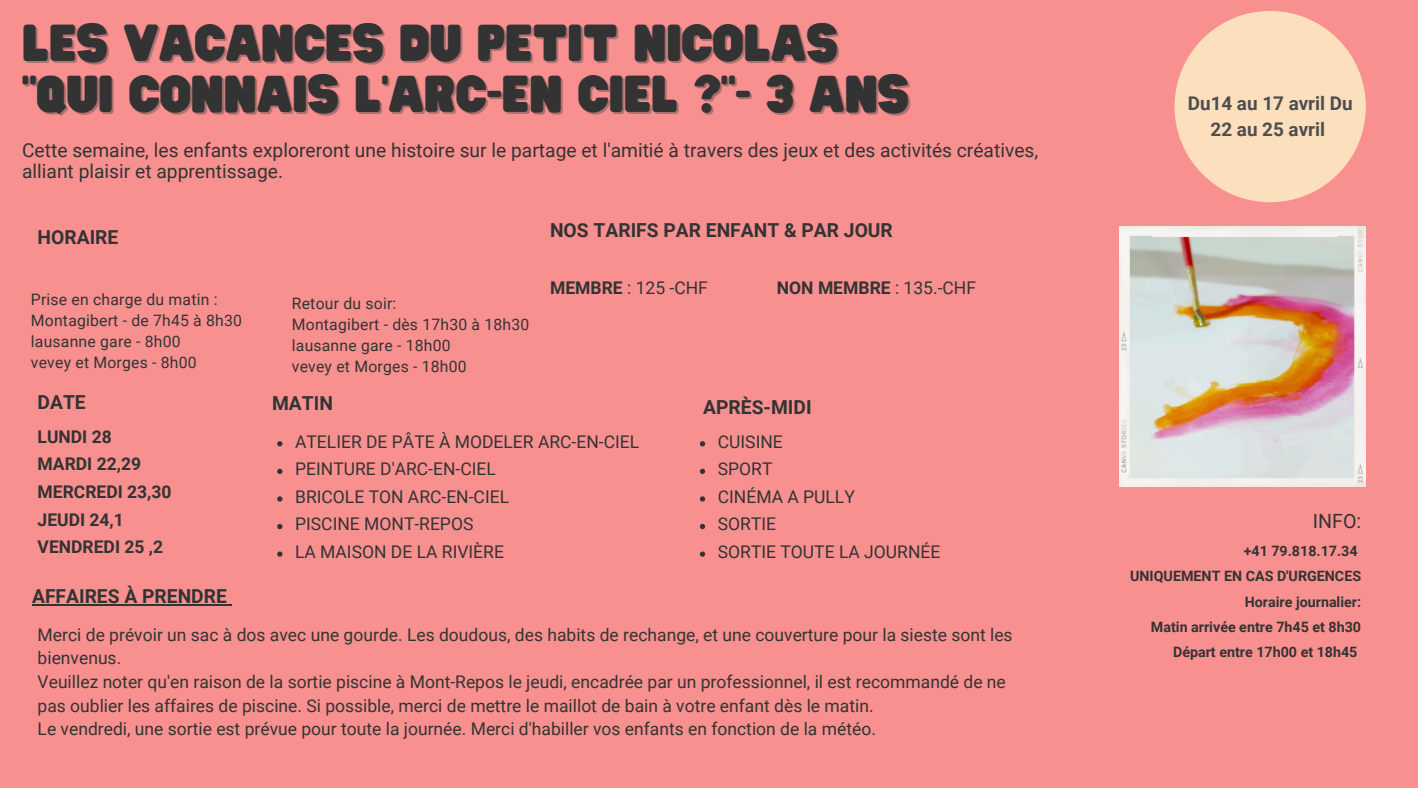
<style>
.page{position:relative;width:1418px;height:788px;background:#fff}
.page>*{position:absolute;margin:0;border:0;box-sizing:border-box;transform-origin:0 0}
.t1{font:45.5px "Hitand Run";color:#343333}
.t2{font:19.6px "Roboto";color:#343333}
.t3{font:19.25px/21px "Roboto";color:#343333}
.t4{font:700 19.25px "Roboto";color:#343333}
.t5{font:700 18.9px/26.6px "Roboto";color:#4e4e4e;text-align:center}
.t6{font:17.5px/23.6px "Roboto";color:#343333}
.t7{font:700 17.5px/27.7px "Roboto";color:#343333}
.t8{font:15.75px/21px "Roboto";letter-spacing:.015em;color:#343333}
.t9{font:700 14.35px "Roboto";color:#343333}
.s1{font-weight:700}
.s2{font-weight:400}
</style>
<div class="page">
<div style="left:0;top:0;width:1418px;height:787px;background:#f89090"></div>
<div style="left:1174px;top:11px;width:191px;height:191px;background:#fcdfbc;border-radius:50%"></div>
<img style="left:1119px;top:227px;width:246px;height:259px">
<svg style="left:277px;top:441px;width:5px;height:5px"></svg>
<svg style="left:277px;top:468px;width:5px;height:6px"></svg>
<svg style="left:277px;top:496px;width:5px;height:5px"></svg>
<svg style="left:277px;top:524px;width:5px;height:5px"></svg>
<svg style="left:277px;top:551px;width:5px;height:5px"></svg>
<svg style="left:700px;top:441px;width:5px;height:5px"></svg>
<svg style="left:700px;top:468px;width:5px;height:6px"></svg>
<svg style="left:700px;top:496px;width:5px;height:5px"></svg>
<svg style="left:700px;top:524px;width:5px;height:5px"></svg>
<svg style="left:700px;top:551px;width:5px;height:5px"></svg>
<hr style="left:32px;top:604px;width:195px;height:1px;background:#343333">
<p class="t1" style="left:22px;top:18px;width:817px">LES VACANCES DU PETIT NICOLAS</p>
<p class="t1" style="left:22px;top:69px;width:888px">“QUI CONNAIS L’ARC-EN CIEL ?”- 3 ANS</p>
<h5 class="t3" style="left:22px;top:140px;width:1017px">Cette semaine, les enfants exploreront une histoire sur le partage et l'amitié à travers des jeux et des activités créatives, alliant plaisir et apprentissage.</h5>
<p class="t4" style="left:38px;top:226px;width:82px">HORAIRE</p>
<p class="t4" style="left:550px;top:219px;width:344px">NOS TARIFS PAR ENFANT &amp; PAR JOUR</p>
<p class="t8" style="left:31px;top:289px;width:188px">Prise en charge du matin :</p>
<p class="t8" style="left:31px;top:310px;width:213px">Montagibert - de 7h45 à 8h30</p>
<p class="t8" style="left:31px;top:331px;width:151px">lausanne gare - 8h00</p>
<p class="t8" style="left:31px;top:352px;width:167px">vevey et Morges - 8h00</p>
<p class="t8" style="left:292px;top:293px;width:239px">Retour du soir:<br>Montagibert - dès 17h30 à 18h30 lausanne gare - 18h00<br>vevey et Morges - 18h00</p>
<p class="t6" style="left:550px;top:276px;width:159px"><span class="s1">MEMBRE</span> : 125 -CHF</p>
<p class="t7" style="left:777px;top:274px;width:201px">NON MEMBRE <span class="s2">: 135.-CHF</span></p>
<p class="t4" style="left:38px;top:391px;width:50px">DATE</p>
<p class="t4" style="left:272px;top:392px;width:62px">MATIN</p>
<p class="t4" style="left:703px;top:396px;width:110px">APRÈS-MIDI</p>
<p class="t7" style="left:38px;top:423px;width:136px">LUNDI 28<br>MARDI 22,29<br>MERCREDI 23,30<br>JEUDI 24,1<br>VENDREDI 25 ,2</p>
<p class="t6" style="left:295px;top:430px;width:345px">ATELIER DE PÂTE À MODELER ARC-EN-CIEL</p>
<p class="t6" style="left:295px;top:457px;width:202px">PEINTURE D'ARC-EN-CIEL</p>
<p class="t6" style="left:295px;top:485px;width:215px">BRICOLE TON ARC-EN-CIEL</p>
<p class="t6" style="left:295px;top:512px;width:180px">PISCINE MONT-REPOS</p>
<p class="t6" style="left:295px;top:540px;width:210px">LA MAISON DE LA RIVIÈRE</p>
<p class="t6" style="left:718px;top:430px;width:67px">CUISINE</p>
<h3 class="t6" style="left:718px;top:457px;width:56px">SPORT</h3>
<p class="t6" style="left:718px;top:485px;width:139px">CINÉMA A PULLY</p>
<p class="t6" style="left:718px;top:512px;width:60px">SORTIE</p>
<p class="t6" style="left:718px;top:540px;width:224px">SORTIE TOUTE LA JOURNÉE</p>
<h2 class="t4" style="left:32px;top:585px;width:196px">AFFAIRES À PRENDRE</h2>
<p class="t6" style="left:38px;top:622px;width:976px">Merci de prévoir un sac à dos avec une gourde. Les doudous, des habits de rechange, et une couverture pour la sieste sont les bienvenus.<br>Veuillez noter qu'en raison de la sortie piscine à Mont-Repos le jeudi, encadrée par un professionnel, il est recommandé de ne pas oublier les affaires de piscine. Si possible, merci de mettre le maillot de bain à votre enfant dès le matin.<br>Le vendredi, une sortie est prévue pour toute la journée. Merci d'habiller vos enfants en fonction de la météo.</p>
<p class="t5" style="left:1187px;top:90px;width:166px">Du14 au 17 avril Du<br>22 au 25 avril</p>
<p class="t2" style="left:1312px;top:509px;width:50px">INFO:</p>
<p class="t9" style="left:1243px;top:543px;width:115px">+41 79.818.17.34</p>
<p class="t9" style="left:1130px;top:568px;width:232px">UNIQUEMENT EN CAS D'URGENCES</p>
<p class="t9" style="left:1244px;top:593px;width:118px">Horaire journalier:</p>
<p class="t9" style="left:1151px;top:618px;width:212px">Matin arrivée entre 7h45 et 8h30</p>
<p class="t9" style="left:1173px;top:643px;width:186px">Départ entre 17h00 et 18h45</p>
</div>
